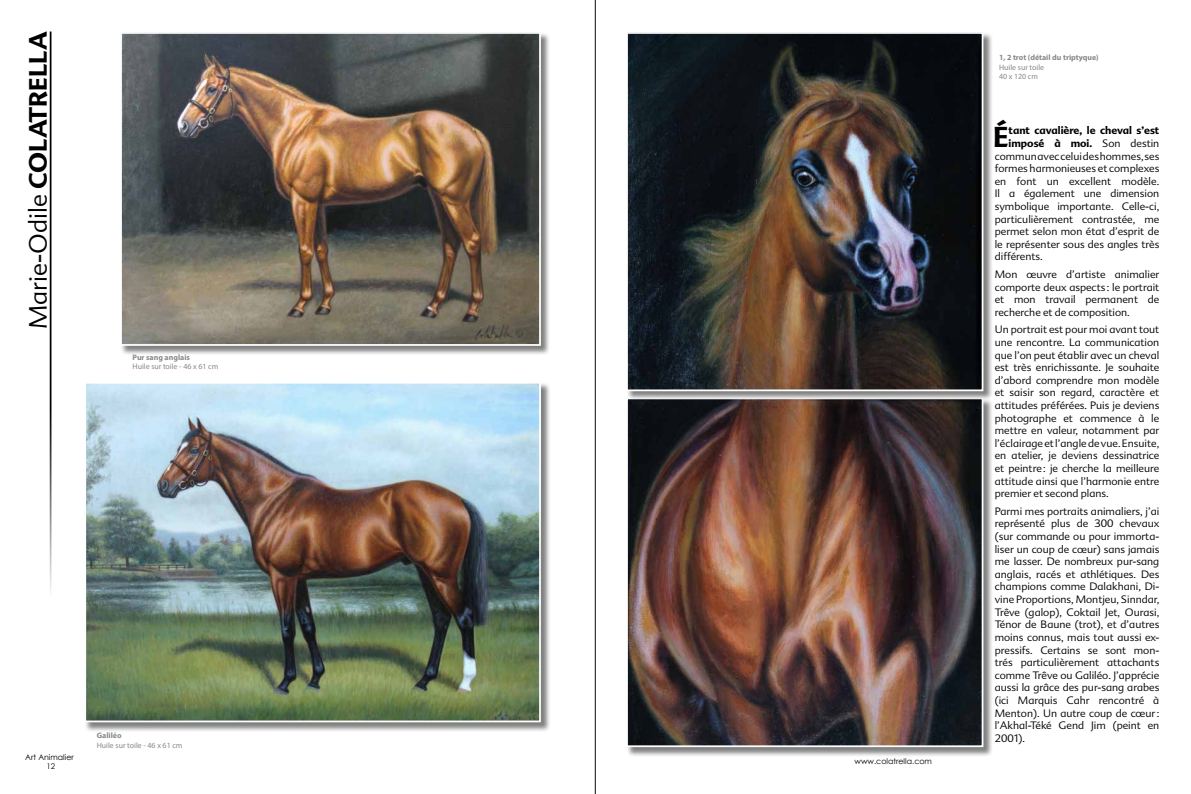
<style>
.page{position:relative;width:1191px;height:794px;background:#fff}
.page>*{position:absolute;margin:0;border:0;box-sizing:border-box;transform-origin:0 0}
.t1{font:700 28.09px "Advert";color:#000}
.t2{font:300 24.5px "Advert";color:#000}
.t3{font:300 10.5px/12.6px "Advert";color:#000;text-align:justify}
.t4{font:700 10.5px "Advert";color:#000}
.t5{font:7.88px/9.5px "Myriad Pro";color:#87888a}
.t6{font:700 7.88px "Myriad Pro";color:#87888a}
.t7{font:7.88px/9.5px "Century Gothic";color:#000;text-align:center}
.s1{font-weight:700}
.s2{font-weight:300}
</style>
<div class="page">
<hr style="left:50px;top:32px;width:1px;height:713px;background:#000">
<hr style="left:595px;top:0;width:1px;height:794px;background:#07090c">
<div style="left:120px;top:32px;width:431px;height:323px;background:#000;opacity:.5"></div>
<img style="left:123px;top:35px;width:415px;height:308px">
<div style="left:120px;top:32px;width:421px;height:314px;border:2px solid #fff"></div>
<div style="left:85px;top:382px;width:465px;height:350px;background:#000;opacity:.5"></div>
<img style="left:87px;top:385px;width:451px;height:334px">
<div style="left:84px;top:382px;width:457px;height:340px;border:2px solid #fff"></div>
<div style="left:626px;top:398px;width:367px;height:359px;background:#000;opacity:.5"></div>
<img style="left:629px;top:401px;width:351px;height:343px">
<div style="left:626px;top:397px;width:357px;height:350px;border:2px solid #fff"></div>
<div style="left:626px;top:32px;width:367px;height:369px;background:#000;opacity:.5"></div>
<img style="left:629px;top:35px;width:351px;height:353px">
<div style="left:626px;top:32px;width:357px;height:359px;border:2px solid #fff"></div>
<h2 class="t2" style="left:24px;top:329px;width:299px;rotate:-90deg">Marie-Odile <span class="s1">COLATRELLA</span></h2>
<p class="t6" style="left:133px;top:352px;width:59px">Pur sang anglais</p>
<p class="t5" style="left:133px;top:362px;width:87px">Huile sur toile - 46 x 61 cm</p>
<p class="t7" style="left:25px;top:752px;width:50px">Art Animalier<br>12</p>
<p class="t6" style="left:97px;top:730px;width:26px">Galiléo</p>
<p class="t5" style="left:97px;top:740px;width:87px">Huile sur toile - 46 x 61 cm</p>
<p class="t7" style="left:854px;top:756px;width:79px">www.colatrella.com</p>
<p class="t6" style="left:999px;top:53px;width:101px">1, 2 trot (détail du triptyque)</p>
<p class="t5" style="left:999px;top:62px;width:47px">Huile sur toile<br>40 x 120 cm</p>
<h1 class="t1" style="left:993px;top:120px;width:17px">É</h1>
<p class="t4" style="left:1008px;top:124px;width:152px">tant cavalière, le cheval s’est</p>
<p class="t4" style="left:1008px;top:137px;width:152px">imposé à moi. <span class="s2">Son destin</span></p>
<p class="t3" style="left:994px;top:150px;width:166px">commun avec celui des hommes, ses</p>
<p class="t3" style="left:994px;top:162px;width:166px">formes harmonieuses et complexes</p>
<p class="t3" style="left:994px;top:175px;width:166px">en font un excellent modèle.</p>
<p class="t3" style="left:994px;top:188px;width:166px">Il a également une dimension</p>
<p class="t3" style="left:994px;top:200px;width:166px">symbolique importante. Celle-ci,</p>
<p class="t3" style="left:994px;top:213px;width:166px">particulièrement contrastée, me</p>
<p class="t3" style="left:994px;top:225px;width:166px">permet selon mon état d’esprit de</p>
<p class="t3" style="left:994px;top:238px;width:166px">le représenter sous des angles très</p>
<p class="t3" style="left:994px;top:251px;width:50px">différents.</p>
<p class="t3" style="left:994px;top:268px;width:166px">Mon œuvre d’artiste animalier comporte deux aspects : le portrait et mon travail permanent de recherche et de composition.</p>
<p class="t3" style="left:994px;top:323px;width:166px">Un portrait est pour moi avant tout une rencontre. La communication que l’on peut établir avec un cheval est très enrichissante. Je souhaite d’abord comprendre mon modèle et saisir son regard, caractère et attitudes préférées. Puis je deviens photographe et commence à le mettre en valeur, notamment par l’éclairage et l’angle de vue. Ensuite, en atelier, je deviens dessinatrice et peintre: je cherche la meilleure attitude ainsi que l’harmonie entre premier et second plans.</p>
<p class="t3" style="left:994px;top:505px;width:166px">Parmi mes portraits animaliers, j’ai représenté plus de 300 chevaux (sur commande ou pour immorta&shy;liser un coup de cœur) sans jamais me lasser. De nombreux pur-sang anglais, racés et athlétiques. Des champions comme Dalakhani, Di&shy;vine Proportions, Montjeu, Sinndar, Trêve (galop), Coktail Jet, Ourasi, Ténor de Baune (trot), et d’autres moins connus, mais tout aussi ex&shy;pressifs. Certains se sont mon&shy;trés particulièrement attachants comme Trêve ou Galiléo. J’apprécie aussi la grâce des pur-sang arabes (ici Marquis Cahr rencontré à Menton). Un autre coup de cœur: l’Akhal-Téké Gend Jim (peint en 2001).</p>
</div>
